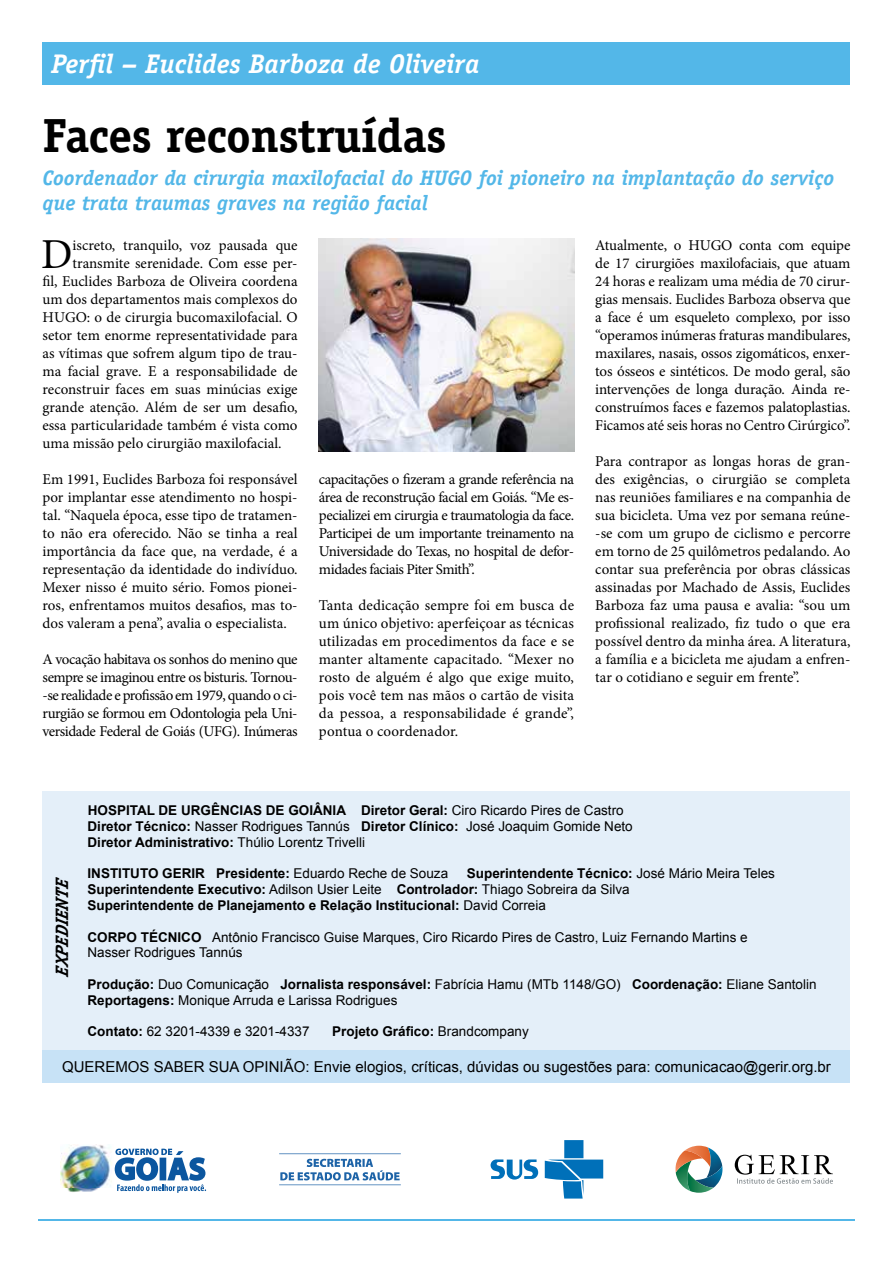
<style>
.page{position:relative;width:893px;height:1263px;background:#fff}
.page>*{position:absolute;margin:0;border:0;box-sizing:border-box;transform-origin:0 0}
.t1{font:700 48px "Officina Serif";letter-spacing:-.015em;color:#000}
.t2{font:42.75px "Minion Pro";color:#000}
.t3{font:italic 700 27px "Officina Serif";color:#fff}
.t4{font:italic 700 21px/25.2px "Officina Serif";color:#53b7e8}
.t5{font:italic 700 18px "Officina Serif";color:#000}
.t6{font:15px/18px "Minion Pro";color:#000;text-align:justify}
.t7{font:15px "Arial";color:#000}
.t8{font:700 13.5px/15.8px "Arial";color:#000}
.t9{font:13.5px/15.8px "Arial";color:#000}
.s1{font-weight:400}
.s2{font-weight:700}
</style>
<div class="page">
<hr style="left:38px;top:1220px;width:817px;height:1px;background:#53b7e8">
<div style="left:43px;top:791px;width:807px;height:259px;background:#e4eff9"></div>
<div style="left:43px;top:1050px;width:807px;height:33px;background:#c7e2f6"></div>
<div style="left:43px;top:43px;width:807px;height:42px;background:#53b7e8"></div>
<img style="left:684px;top:1146px;width:23px;height:16px">
<img style="left:706px;top:1147px;width:16px;height:19px">
<img style="left:708px;top:1166px;width:14px;height:22px">
<img style="left:676px;top:1172px;width:13px;height:18px">
<img style="left:675px;top:1151px;width:28px;height:21px">
<img style="left:687px;top:1173px;width:26px;height:20px">
<svg style="left:735px;top:1155px;width:98px;height:29px"></svg>
<svg style="left:279px;top:1153px;width:122px;height:32px"></svg>
<svg style="left:545px;top:1140px;width:58px;height:58px"></svg>
<svg style="left:491px;top:1159px;width:47px;height:20px"></svg>
<img style="left:63px;top:1187px;width:39px;height:5px">
<img style="left:60px;top:1144px;width:52px;height:43px">
<svg style="left:115px;top:1148px;width:91px;height:45px"></svg>
<img style="left:319px;top:239px;width:255px;height:212px">
<h3 class="t3" style="left:52px;top:48px;width:429px">Perfil – Euclides Barboza de Oliveira</h3>
<h1 class="t1" style="left:43px;top:106px;width:405px">Faces reconstruídas</h1>
<h3 class="t4" style="left:43px;top:165px;width:793px">Coordenador da cirurgia maxilofacial do HUGO foi pioneiro na implantação do serviço que trata traumas graves na região facial</h3>
<h2 class="t2" style="left:41px;top:225px;width:33px">D</h2>
<p class="t6" style="left:72px;top:236px;width:227px">iscreto, tranquilo, voz pausada que</p>
<p class="t6" style="left:595px;top:236px;width:257px">Atualmente, o HUGO conta com equipe de 17 cirurgiões maxilofaciais, que atuam 24 horas e realizam uma média de 70 cirur&shy;gias mensais. Euclides Barboza observa que a face é um esqueleto complexo, por isso “operamos inúmeras fraturas mandibulares, maxilares, nasais, ossos zigomáticos, enxer&shy;tos ósseos e sintéticos. De modo geral, são intervenções de longa duração. Ainda re&shy;construímos faces e fazemos palatoplastias.<br>Ficamos até seis horas no Centro Cirúrgico”.</p>
<p class="t6" style="left:595px;top:452px;width:257px">Para contrapor as longas horas de gran&shy;des exigências, o cirurgião se completa nas reuniões familiares e na companhia de sua bicicleta. Uma vez por semana reúne--se com um grupo de ciclismo e percorre em torno de 25 quilômetros pedalando. Ao contar sua preferência por obras clássicas assinadas por Machado de Assis, Euclides Barboza faz uma pausa e avalia: “sou um profissional realizado, fiz tudo o que era possível dentro da minha área. A literatura, a família e a bicicleta me ajudam a enfren&shy;tar o cotidiano e seguir em frente”.</p>
<p class="t6" style="left:72px;top:254px;width:227px">transmite serenidade. Com esse per-</p>
<p class="t6" style="left:43px;top:272px;width:257px">fil, Euclides Barboza de Oliveira coordena</p>
<p class="t6" style="left:43px;top:290px;width:257px">um dos departamentos mais complexos do</p>
<p class="t6" style="left:43px;top:308px;width:257px">HUGO: o de cirurgia bucomaxilofacial. O</p>
<p class="t6" style="left:43px;top:326px;width:257px">setor tem enorme representatividade para</p>
<p class="t6" style="left:43px;top:344px;width:257px">as vítimas que sofrem algum tipo de trau-</p>
<p class="t6" style="left:43px;top:362px;width:257px">ma facial grave. E a responsabilidade de</p>
<p class="t6" style="left:43px;top:380px;width:257px">reconstruir faces em suas minúcias exige</p>
<p class="t6" style="left:43px;top:398px;width:257px">grande atenção. Além de ser um desafio,</p>
<p class="t6" style="left:43px;top:416px;width:257px">essa particularidade também é vista como</p>
<p class="t6" style="left:43px;top:434px;width:241px">uma missão pelo cirurgião maxilofacial.</p>
<p class="t6" style="left:43px;top:470px;width:257px">Em 1991, Euclides Barboza foi responsável por implantar esse atendimento no hospi&shy;tal. “Naquela época, esse tipo de tratamen&shy;to não era oferecido. Não se tinha a real importância da face que, na verdade, é a representação da identidade do indivíduo.<br>Mexer nisso é muito sério. Fomos pionei&shy;ros, enfrentamos muitos desafios, mas to&shy;dos valeram a pena”, avalia o especialista.</p>
<p class="t6" style="left:43px;top:650px;width:257px">A vocação habitava os sonhos do menino que sempre se imaginou entre os bisturis. Tornou--se realidade e profissão em 1979, quando o ci&shy;rurgião se formou em Odontologia pela Uni&shy;versidade Federal de Goiás (UFG). Inúmeras</p>
<p class="t6" style="left:319px;top:470px;width:257px">capacitações o fizeram a grande referência na área de reconstrução facial em Goiás. “Me es&shy;pecializei em cirurgia e traumatologia da face.<br>Participei de um importante treinamento na Universidade do Texas, no hospital de defor&shy;midades faciais Piter Smith”.</p>
<p class="t6" style="left:319px;top:596px;width:257px">Tanta dedicação sempre foi em busca de um único objetivo: aperfeiçoar as técnicas utilizadas em procedimentos da face e se manter altamente capacitado. “Mexer no rosto de alguém é algo que exige muito, pois você tem nas mãos o cartão de visita da pessoa, a responsabilidade é grande”, pontua o coordenador.</p>
<p class="t5" style="left:51px;top:977px;width:102px;rotate:-90deg">EXPEDIENTE</p>
<p class="t8" style="left:88px;top:803px;width:547px">HOSPITAL DE URGÊNCIAS DE GOIÂNIA Diretor Geral: <span class="s1">Ciro Ricardo Pires de Castro<br></span>Diretor Técnico: <span class="s1">Nasser Rodrigues Tannús</span> Diretor Clínico: <span class="s1">José Joaquim Gomide Neto<br></span>Diretor Administrativo: <span class="s1">Thúlio Lorentz Trivelli</span></p>
<p class="t8" style="left:88px;top:866px;width:362px">INSTITUTO GERIR Presidente: <span class="s1">Eduardo Reche de Souza</span></p>
<p class="t8" style="left:88px;top:866px;width:689px;text-indent:379px">Superintendente Técnico: <span class="s1">José Mário Meira Teles<br></span>Superintendente Executivo: <span class="s1">Adilson Usier Leite</span> Controlador: <span class="s1">Thiago Sobreira da Silva<br></span>Superintendente de Planejamento e Relação Institucional: <span class="s1">David Correia</span></p>
<p class="t9" style="left:88px;top:929px;width:662px"><span class="s2">CORPO TÉCNICO</span> Antônio Francisco Guise Marques, Ciro Ricardo Pires de Castro, Luiz Fernando Martins e<br>Nasser Rodrigues Tannús</p>
<p class="t9" style="left:88px;top:976px;width:730px"><span class="s2">Produção:</span> Duo Comunicação <span class="s2">Jornalista responsável:</span> Fabrícia Hamu (MTb 1148/GO) <span class="s2">Coordenação:</span> Eliane Santolin<br><span class="s2">Reportagens:</span> Monique Arruda e Larissa Rodrigues</p>
<p class="t9" style="left:88px;top:1023px;width:224px"><span class="s2">Contato:</span> 62 3201-4339 e 3201-4337</p>
<p class="t8" style="left:332px;top:1023px;width:198px">Projeto Gráfico: <span class="s1">Brandcompany</span></p>
<p class="t7" style="left:62px;top:1057px;width:770px">QUEREMOS SABER SUA OPINIÃO: Envie elogios, críticas, dúvidas ou sugestões para: comunicacao@gerir.org.br</p>
</div>
